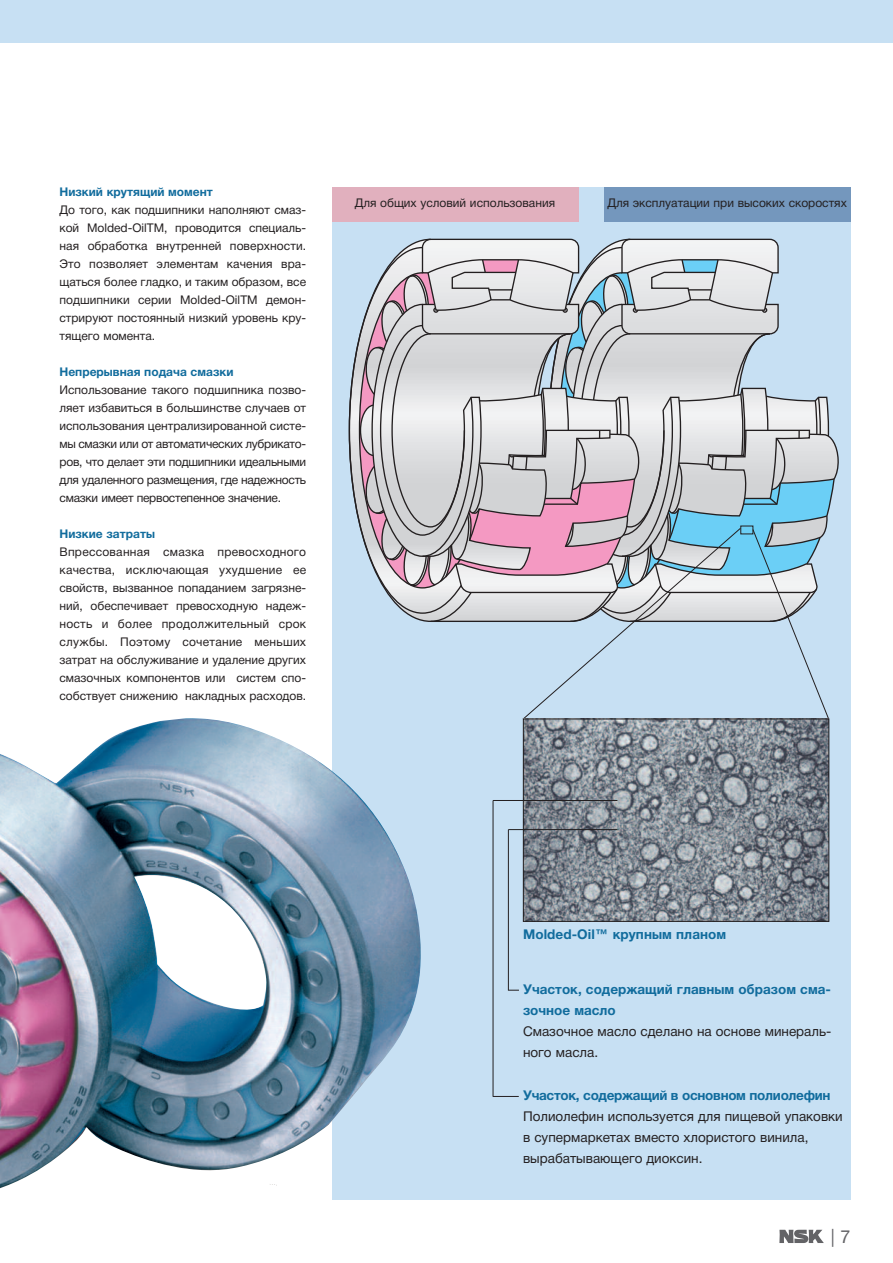
<style>
.page{position:relative;width:893px;height:1263px;background:#fff}
.page>*{position:absolute;margin:0;border:0;box-sizing:border-box;transform-origin:0 0}
.t1{font:18px "Helvetica Neue LTCYR";color:#636366}
.t2{font:13.5px/21px "Helvetica Neue LTCYR";color:#231f20}
.t3{font:700 13.5px/21px "Helvetica Neue LTCYR";color:#116c9d}
.t4{font:700 13.5px "Helvetica Neue LTCYR";letter-spacing:-.02em;color:#116c9d}
.t5{font:12px/18px "Helvetica Neue LTCYR";color:#231f20;text-align:justify}
.t6{font:700 12px "Helvetica Neue LTCYR";color:#116c9d}
</style>
<div class="page">
<div style="left:332px;top:187px;width:518px;height:1012px;background:#c7e0f3"></div>
<svg style="left:349px;top:239px;width:490px;height:481px"></svg>
<div style="left:332px;top:187px;width:246px;height:34px;background:#e1b0be"></div>
<div style="left:604px;top:187px;width:246px;height:34px;background:#7497bd"></div>
<div style="left:0;top:0;width:893px;height:43px;background:#c7e0f3"></div>
<svg style="left:779px;top:1229px;width:44px;height:1px"></svg>
<svg style="left:779px;top:1230px;width:45px;height:13px"></svg>
<img style="left:525px;top:721px;width:302px;height:199px">
<div style="left:523px;top:719px;width:306px;height:203px;border:1px solid #231f20"></div>
<hr style="left:508px;top:829px;width:1px;height:161px;background:#231f20">
<hr style="left:508px;top:829px;width:109px;height:1px;background:#231f20">
<hr style="left:493px;top:800px;width:1px;height:297px;background:#231f20">
<hr style="left:493px;top:800px;width:124px;height:1px;background:#231f20">
<svg style="left:494px;top:1096px;width:25px;height:1px"></svg>
<img style="left:0;top:717px;width:421px;height:472px">
<p class="t6" style="left:60px;top:187px;width:155px">Низкий крутящий момент</p>
<p class="t5" style="left:60px;top:202px;width:248px">До того, как подшипники наполняют смаз&shy;кой Molded-OilТМ, проводится специаль&shy;ная обработка внутренней поверхности.<br>Это позволяет элементам качения вра&shy;щаться более гладко, и таким образом, все подшипники серии Molded-OilТМ демон&shy;стрируют постоянный низкий уровень кру&shy;тящего момента.</p>
<p class="t6" style="left:60px;top:367px;width:175px">Непрерывная подача смазки</p>
<p class="t5" style="left:60px;top:382px;width:248px">Использование такого подшипника позво&shy;ляет избавиться в большинстве случаев от использования централизированной систе&shy;мы смазки или от автоматических лубрикато&shy;ров, что делает эти подшипники идеальными для удаленного размещения, где надежность смазки имеет первостепенное значение.</p>
<p class="t6" style="left:60px;top:529px;width:97px">Низкие затраты</p>
<p class="t5" style="left:60px;top:544px;width:248px">Впрессованная смазка превосходного качества, исключающая ухудшение ее свойств, вызванное попаданием загрязне&shy;ний, обеспечивает превосходную надеж&shy;ность и более продолжительный срок службы. Поэтому сочетание меньших затрат на обслуживание и удаление других смазочных компонентов или систем спо&shy;собствует снижению накладных расходов.</p>
<p class="t5" style="left:355px;top:195px;width:202px">Для общих условий использования</p>
<p class="t5" style="left:607px;top:195px;width:241px">Для эксплуатации при высоких скоростях</p>
<p class="t3" style="left:523px;top:925px;width:205px">Molded-Oil™ крупным планом</p>
<p class="t3" style="left:523px;top:980px;width:309px">Участок, содержащий главным образом сма&shy;зочное масло</p>
<p class="t2" style="left:523px;top:1022px;width:310px">Смазочное масло сделано на основе минераль&shy;ного масла.</p>
<p class="t4" style="left:523px;top:1090px;width:309px">Участок, содержащий в основном полиолефин</p>
<p class="t2" style="left:523px;top:1107px;width:321px">Полиолефин используется для пищевой упаковки в супермаркетах вместо хлористого винила, вырабатывающего диоксин.</p>
<h1 class="t1" style="left:831px;top:1230px;width:21px">| 7</h1>
</div>
